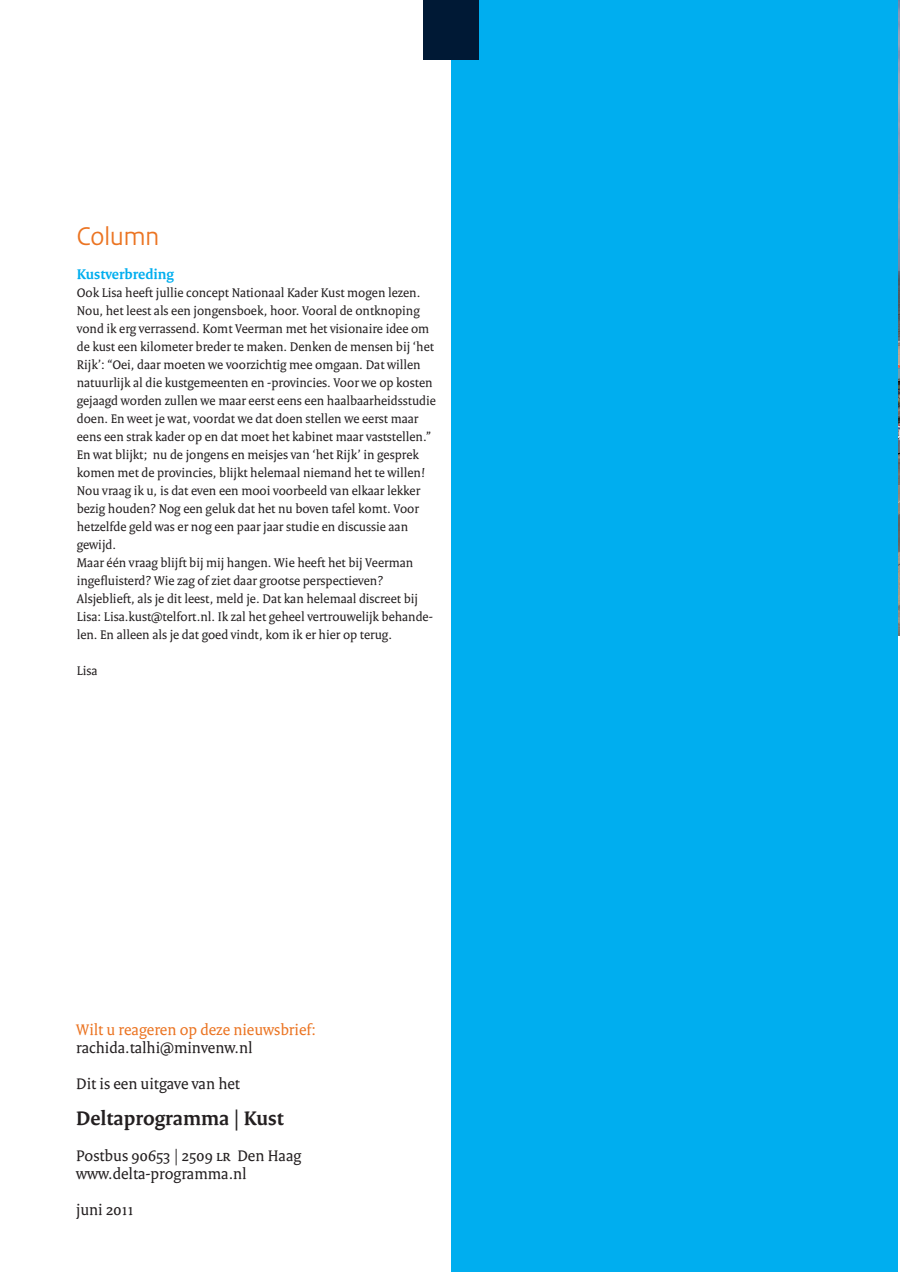
<style>
.page{position:relative;width:900px;height:1272px;background:#fff}
.page>*{position:absolute;margin:0;border:0;box-sizing:border-box;transform-origin:0 0}
.t1{font:27px "Rijksoverheid Sans Heading";color:#eb7422}
.t2{font:700 21px "Rijksoverheid Serif";color:#231f20}
.t3{font:16.5px/36px "Rijksoverheid Serif";color:#231f20}
.t4{font:16.5px "Rijksoverheid Serif";color:#eb7422}
.t5{font:700 15px "Rijksoverheid Serif";color:#00aeef}
.t6{font:13.5px/18px "Rijksoverheid Serif";color:#231f20}
</style>
<div class="page">
<img style="left:897px;top:5px;width:2px;height:630px">
<div style="left:450px;top:0;width:447px;height:1271px;background:#00aeef"></div>
<div style="left:423px;top:0;width:55px;height:59px;background:#001935"></div>
<svg style="left:897px;top:0;width:3px;height:5px"></svg>
<h1 class="t1" style="left:77px;top:221px;width:84px">Column</h1>
<p class="t5" style="left:77px;top:265px;width:99px">Kustverbreding</p>
<p class="t6" style="left:77px;top:283px;width:360px">Ook Lisa heeft jullie concept Nationaal Kader Kust mogen lezen.<br>Nou, het leest als een jongensboek, hoor. Vooral de ontknoping vond ik erg verrassend. Komt Veerman met het visionaire idee om de kust een kilometer breder te maken. Denken de mensen bij ‘het Rijk’: “Oei, daar moeten we voorzichtig mee omgaan. Dat willen natuurlijk al die kustgemeenten en -provincies. Voor we op kosten gejaagd worden zullen we maar eerst eens een haalbaarheidsstudie doen. En weet je wat, voordat we dat doen stellen we eerst maar eens een strak kader op en dat moet het kabinet maar vaststellen.” En wat blijkt; nu de jongens en meisjes van ‘het Rijk’ in gesprek komen met de provincies, blijkt helemaal niemand het te willen!<br>Nou vraag ik u, is dat even een mooi voorbeeld van elkaar lekker bezig houden? Nog een geluk dat het nu boven tafel komt. Voor hetzelfde geld was er nog een paar jaar studie en discussie aan gewijd.<br>Maar één vraag blijft bij mij hangen. Wie heeft het bij Veerman ingefluisterd? Wie zag of ziet daar grootse perspectieven?<br>Alsjeblieft, als je dit leest, meld je. Dat kan helemaal discreet bij Lisa: Lisa.kust@telfort.nl. Ik zal het geheel vertrouwelijk behande&shy;len. En alleen als je dat goed vindt, kom ik er hier op terug.</p>
<p class="t6" style="left:77px;top:661px;width:22px">Lisa</p>
<p class="t4" style="left:76px;top:1020px;width:241px">Wilt u reageren op deze nieuwsbrief:</p>
<p class="t3" style="left:76px;top:1030px;width:178px">rachida.talhi@minvenw.nl<br>Dit is een uitgave van het</p>
<h2 class="t2" style="left:76px;top:1105px;width:209px">Deltaprogramma | Kust</h2>
<p class="t3" style="left:76px;top:1147px;width:226px;line-height:18px">Postbus 90653 | 2509 lr Den Haag www.delta-programma.nl</p>
<p class="t3" style="left:76px;top:1192px;width:59px">juni 2011</p>
</div>
